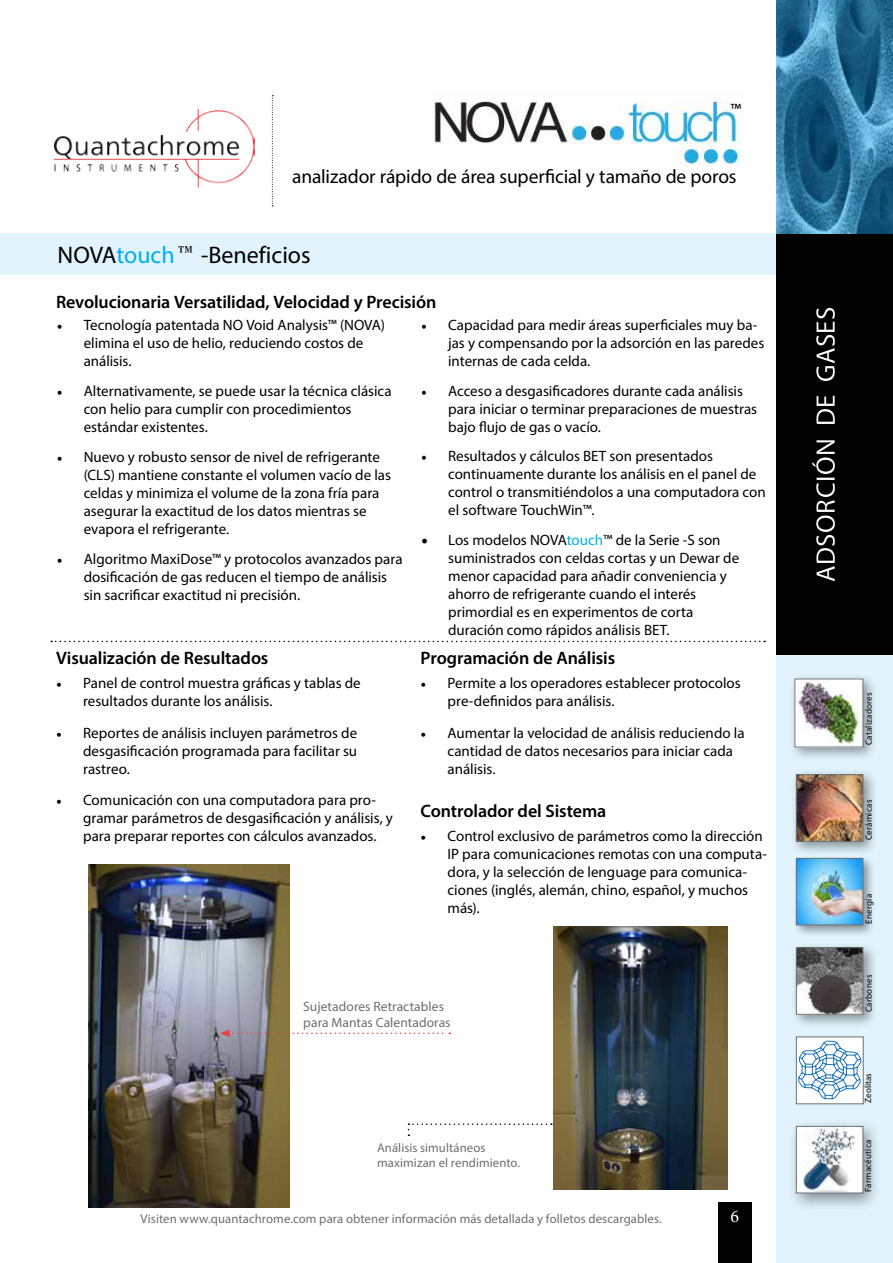
<style>
.page{position:relative;width:893px;height:1263px;background:#fff}
.page>*{position:absolute;margin:0;border:0;box-sizing:border-box;transform-origin:0 0}
.t1{font:27px "Myriad Pro";letter-spacing:.02em;color:#fff}
.t2{font:24px "Myriad Pro";color:#000}
.t3{font:19.5px "Myriad Pro";letter-spacing:-.01em;color:#000}
.t4{font:600 18px "Myriad Pro";letter-spacing:-.005em;color:#000}
.t5{font:18px "Minion Pro";color:#fff}
.t6{font:18px "Myriad Pro";color:#000}
.t7{font:15px/18px "Myriad Pro";color:#000}
.t8{font:13.5px/16.2px "Myriad Pro";letter-spacing:.005em;color:#6d6e71}
.t9{font:12.75px/15.3px "Myriad Pro";letter-spacing:.005em;color:#6d6e71}
.t10{font:9px "Myriad Pro";letter-spacing:.025em;color:#000}
.t11{font:9px "Myriad Pro";color:#000}
.s1{color:#00aeef}
.s2{font-family:"Minion Pro"}
.s3{font-family:"Minion Pro";font-size:18px}
</style>
<div class="page">
<div style="left:0;top:233px;width:851px;height:42px;background:#e1f4fd"></div>
<div style="left:777px;top:0;width:116px;height:1263px;background:#e1f4fd"></div>
<img style="left:54px;top:109px;width:200px;height:78px">
<div style="left:776px;top:233px;width:117px;height:421px;background:#000"></div>
<img style="left:777px;top:0;width:116px;height:233px">
<svg style="left:272px;top:95px;width:1px;height:112px"></svg>
<div style="left:807px;top:233px;width:79px;height:434px;background:#fff;opacity:.75"></div>
<div style="left:719px;top:1202px;width:33px;height:61px;background:#000"></div>
<div style="left:792px;top:854px;width:84px;height:84px;background:#000;opacity:.4"></div>
<img style="left:798px;top:860px;width:63px;height:63px">
<div style="left:796px;top:858px;width:67px;height:67px;border:1px solid #6d6e71"></div>
<div style="left:790px;top:769px;width:88px;height:87px;background:#000;opacity:.4"></div>
<img style="left:798px;top:776px;width:63px;height:64px">
<div style="left:796px;top:774px;width:67px;height:68px;border:1px solid #6d6e71"></div>
<div style="left:790px;top:942px;width:88px;height:87px;background:#000;opacity:.4"></div>
<img style="left:798px;top:949px;width:63px;height:64px">
<div style="left:796px;top:947px;width:67px;height:68px;border:1px solid #6d6e71"></div>
<div style="left:789px;top:673px;width:89px;height:89px;background:#000;opacity:.4"></div>
<img style="left:796px;top:680px;width:65px;height:65px">
<div style="left:787px;top:1119px;width:94px;height:94px;background:#000;opacity:.4"></div>
<img style="left:798px;top:1128px;width:63px;height:63px">
<div style="left:796px;top:1126px;width:67px;height:67px;border:1px solid #6d6e71"></div>
<div style="left:796px;top:1037px;width:67px;height:67px;background:#fff"></div>
<svg style="left:798px;top:1041px;width:63px;height:58px"></svg>
<div style="left:796px;top:1037px;width:67px;height:67px;border:1px solid #6d6e71"></div>
<img style="left:434px;top:98px;width:307px;height:68px">
<svg style="left:51px;top:641px;width:714px;height:1px"></svg>
<img style="left:89px;top:864px;width:200px;height:343px">
<svg style="left:220px;top:1029px;width:230px;height:8px"></svg>
<svg style="left:408px;top:1123px;width:144px;height:13px"></svg>
<img style="left:554px;top:926px;width:173px;height:263px">
<p class="t6" style="left:730px;top:99px;width:13px">™</p>
<h3 class="t3" style="left:292px;top:165px;width:446px">analizador rápido de área superficial y tamaño de poros</h3>
<h2 class="t2" style="left:58px;top:240px;width:255px">NOVA<span class="s1">touch</span> -Beneficios</h2>
<p class="t4" style="left:56px;top:290px;width:382px">Revolucionaria Versatilidad, Velocidad y Precisión</p>
<p class="t7" style="left:84px;top:316px;width:303px;text-indent:-27px"><span class="s2">•</span> Tecnología patentada NO Void Analysis™ (NOVA) elimina el uso de helio, reduciendo costos de análisis.</p>
<p class="t7" style="left:84px;top:382px;width:309px;text-indent:-27px"><span class="s2">•</span> Alternativamente, se puede usar la técnica clásica con helio para cumplir con procedimientos estándar existentes.</p>
<p class="t7" style="left:84px;top:448px;width:309px;text-indent:-27px"><span class="s2">•</span> Nuevo y robusto sensor de nivel de refrigerante (CLS) mantiene constante el volumen vacío de las celdas y minimiza el volume de la zona fría para asegurar la exactitud de los datos mientras se evapora el refrigerante.</p>
<p class="t7" style="left:84px;top:550px;width:320px;text-indent:-27px"><span class="s2">•</span> Algoritmo MaxiDose™ y protocolos avanzados para dosificación de gas reducen el tiempo de análisis sin sacrificar exactitud ni precisión.</p>
<p class="t7" style="left:448px;top:316px;width:318px;text-indent:-27px"><span class="s2">•</span> Capacidad para medir áreas superficiales muy ba&shy;jas y compensando por la adsorción en las paredes internas de cada celda.</p>
<p class="t7" style="left:448px;top:382px;width:310px;text-indent:-27px"><span class="s2">•</span> Acceso a desgasificadores durante cada análisis para iniciar o terminar preparaciones de muestras bajo flujo de gas o vacío.</p>
<p class="t7" style="left:448px;top:446px;width:319px;text-indent:-27px"><span class="s2">•</span> Resultados y cálculos BET son presentados continuamente durante los análisis en el panel de control o transmitiéndolos a una computadora con el software TouchWin™.</p>
<p class="t7" style="left:448px;top:530px;width:292px;text-indent:-27px"><span class="s3">•</span> Los modelos NOVA<span class="s1">touch</span>™ de la Serie -S son suministrados con celdas cortas y un Dewar de menor capacidad para añadir conveniencia y ahorro de refrigerante cuando el interés primordial es en experimentos de corta duración como rápidos análisis BET.</p>
<p class="t4" style="left:56px;top:647px;width:214px">Visualización de Resultados</p>
<p class="t7" style="left:83px;top:674px;width:279px;text-indent:-27px"><span class="s2">•</span> Panel de control muestra gráficas y tablas de resultados durante los análisis.</p>
<p class="t7" style="left:83px;top:724px;width:276px;text-align:justify;text-indent:-27px"><span class="s2">•</span> Reportes de análisis incluyen parámetros de desgasificación programada para facilitar su rastreo.</p>
<p class="t7" style="left:83px;top:791px;width:311px;text-indent:-27px"><span class="s2">•</span> Comunicación con una computadora para pro&shy;gramar parámetros de desgasificación y análisis, y para preparar reportes con cálculos avanzados.</p>
<p class="t4" style="left:421px;top:647px;width:196px">Programación de Análisis</p>
<p class="t7" style="left:448px;top:674px;width:295px;text-indent:-27px"><span class="s2">•</span> Permite a los operadores establecer protocolos pre-definidos para análisis.</p>
<p class="t7" style="left:448px;top:724px;width:299px;text-indent:-27px"><span class="s2">•</span> Aumentar la velocidad de análisis reduciendo la cantidad de datos necesarios para iniciar cada análisis.</p>
<p class="t4" style="left:421px;top:800px;width:187px">Controlador del Sistema</p>
<p class="t7" style="left:448px;top:827px;width:321px;text-indent:-27px"><span class="s2">•</span> Control exclusivo de parámetros como la dirección IP para comunicaciones remotas con una computa&shy;dora, y la selección de lenguage para comunica&shy;ciones (inglés, alemán, chino, español, y muchos más).</p>
<p class="t8" style="left:303px;top:998px;width:149px">Sujetadores Retractables para Mantas Calentadoras</p>
<p class="t9" style="left:377px;top:1140px;width:145px">Análisis simultáneos maximizan el rendimiento.</p>
<p class="t9" style="left:141px;top:1211px;width:523px">Visiten www.quantachrome.com para obtener información más detallada y folletos descargables.</p>
<p class="t5" style="left:730px;top:1205px;width:10px">6</p>
<h1 class="t1" style="left:809px;top:582px;width:277px;rotate:-90deg">ADSORCIÓN DE GASES</h1>
<p class="t10" style="left:863px;top:745px;width:54px;rotate:-90deg">Catalizadores</p>
<p class="t10" style="left:863px;top:840px;width:42px;rotate:-90deg">Cerámicas</p>
<p class="t10" style="left:863px;top:923px;width:31px;rotate:-90deg">Energía</p>
<p class="t10" style="left:863px;top:1012px;width:39px;rotate:-90deg">Carbones</p>
<p class="t11" style="left:863px;top:1102px;width:31px;rotate:-90deg">Zeolitas</p>
<p class="t10" style="left:862px;top:1192px;width:54px;rotate:-90deg">Farmacéutica</p>
</div>
